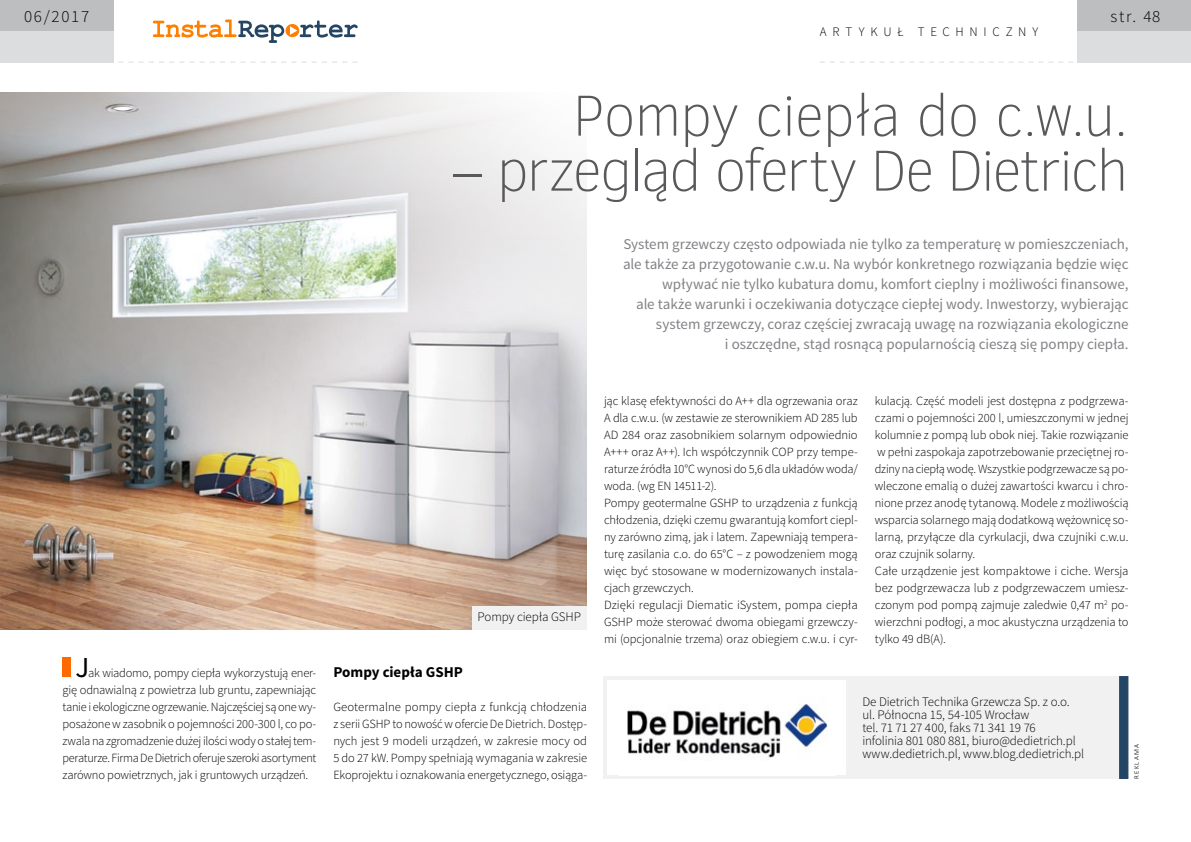
<style>
.page{position:relative;width:1191px;height:842px;background:#fff}
.page>*{position:absolute;margin:0;border:0;box-sizing:border-box;transform-origin:0 0}
.t1{font:100 59px "Clear Sans";letter-spacing:-.03em;color:#58595b}
.t2{font:29px "Source Sans Pro";color:#000}
.t3{font:300 17px "Source Sans Pro";letter-spacing:.1em;color:#000}
.t4{font:15px/20px "Source Sans Pro";letter-spacing:-.005em;color:#808285;text-align:right}
.t5{font:700 15px "Source Sans Pro";color:#000}
.t6{font:300 13px/13px "Source Sans Pro";letter-spacing:-.005em;color:#000}
.t7{font:300 13px "Source Sans Pro";letter-spacing:.44em;color:#000}
.t8{font:300 12.5px/17px "Source Sans Pro";letter-spacing:-.01em;color:#000}
.t9{font:300 7px "Calibri";letter-spacing:.16em;color:#000}
</style>
<div class="page">
<div style="left:1077px;top:0;width:114px;height:31px;background:#bcbec0"></div>
<div style="left:1077px;top:31px;width:114px;height:31px;background:#dcddde"></div>
<svg style="left:153px;top:20px;width:204px;height:23px"></svg>
<div style="left:0;top:0;width:113px;height:31px;background:#bcbec0"></div>
<div style="left:0;top:31px;width:113px;height:31px;background:#dcddde"></div>
<svg style="left:108px;top:62px;width:249px;height:1px"></svg>
<svg style="left:820px;top:62px;width:263px;height:1px"></svg>
<img style="left:0;top:93px;width:586px;height:537px">
<div style="left:63px;top:657px;width:8px;height:20px;background:#ff6a00"></div>
<div style="left:603px;top:676px;width:525px;height:102px;background:#f1f1f2"></div>
<div style="left:1119px;top:676px;width:9px;height:102px;background:#244564;border:1px solid #244564"></div>
<div style="left:607px;top:680px;width:238px;height:95px;background:#fff"></div>
<img style="left:627px;top:704px;width:201px;height:54px">
<div style="left:472px;top:606px;width:114px;height:24px;background:#f1f1f2"></div>
<h3 class="t3" style="left:24px;top:6px;width:67px">06/2017</h3>
<h3 class="t3" style="left:1110px;top:6px;width:51px">str. 48</h3>
<p class="t7" style="left:820px;top:24px;width:220px">artykuł techniczny</p>
<h1 class="t1" style="left:572px;top:77px;width:558px">Pompy ciepła do c.w.u.</h1>
<h1 class="t1" style="left:451px;top:131px;width:678px">– przegląd oferty De Dietrich</h1>
<p class="t4" style="left:623px;top:234px;width:507px">System grzewczy często odpowiada nie tylko za temperaturę w pomieszczeniach, ale także za przygotowanie c.w.u. Na wybór konkretnego rozwiązania będzie więc wpływać nie tylko kubatura domu, komfort cieplny i możliwości finansowe,<br>ale także warunki i oczekiwania dotyczące ciepłej wody. Inwestorzy, wybierając system grzewczy, coraz częściej zwracają uwagę na rozwiązania ekologiczne<br>i oszczędne, stąd rosnącą popularnością cieszą się pompy ciepła.</p>
<p class="t6" style="left:477px;top:611px;width:105px">Pompy ciepła GSHP</p>
<h2 class="t2" style="left:76px;top:650px;width:15px">J</h2>
<p class="t8" style="left:63px;top:665px;width:255px;text-align:justify;text-indent:25px">ak wiadomo, pompy ciepła wykorzystują ener&shy;gię odnawialną z powietrza lub gruntu, zapewniając tanie i ekologiczne ogrzewanie. Najczęściej są one wy&shy;posażone w zasobnik o pojemności 200-300 l, co po&shy;zwala na zgromadzenie dużej ilości wody o stałej tem&shy;peraturze. Firma De Dietrich oferuje szeroki asortyment zarówno powietrznych, jak i gruntowych urządzeń.</p>
<p class="t5" style="left:333px;top:663px;width:131px">Pompy ciepła GSHP</p>
<p class="t8" style="left:333px;top:699px;width:255px;text-align:justify">Geotermalne pompy ciepła z funkcją chłodzenia z serii GSHP to nowość w ofercie De Dietrich. Dostęp&shy;nych jest 9 modeli urządzeń, w zakresie mocy od 5 do 27 kW. Pompy spełniają wymagania w zakresie Ekoprojektu i oznakowania energetycznego, osiąga-</p>
<p class="t8" style="left:604px;top:393px;width:255px">jąc klasę efektywności do A++ dla ogrzewania oraz A dla c.w.u. (w zestawie ze sterownikiem AD 285 lub AD 284 oraz zasobnikiem solarnym odpowiednio A+++ oraz A++). Ich współczynnik COP przy tempe&shy;raturze źródła 10°C wynosi do 5,6 dla układów woda/ woda. (wg EN 14511-2).<br>Pompy geotermalne GSHP to urządzenia z funkcją chłodzenia, dzięki czemu gwarantują komfort ciepl&shy;ny zarówno zimą, jak i latem. Zapewniają tempera&shy;turę zasilania c.o. do 65°C – z powodzeniem mogą więc być stosowane w modernizowanych instala&shy;cjach grzewczych.<br>Dzięki regulacji Diematic iSystem, pompa ciepła GSHP może sterować dwoma obiegami grzewczy&shy;mi (opcjonalnie trzema) oraz obiegiem c.w.u. i cyr-</p>
<p class="t8" style="left:874px;top:393px;width:255px">kulacją. Część modeli jest dostępna z podgrzewa&shy;czami o pojemności 200 l, umieszczonymi w jednej kolumnie z pompą lub obok niej. Takie rozwiązanie w pełni zaspokaja zapotrzebowanie przeciętnej ro&shy;dziny na ciepłą wodę. Wszystkie podgrzewacze są po&shy;wleczone emalią o dużej zawartości kwarcu i chro&shy;nione przez anodę tytanową. Modele z możliwością wsparcia solarnego mają dodatkową wężownicę so&shy;larną, przyłącze dla cyrkulacji, dwa czujniki c.w.u. oraz czujnik solarny.<br>Całe urządzenie jest kompaktowe i ciche. Wersja bez podgrzewacza lub z podgrzewaczem umiesz&shy;czonym pod pompą zajmuje zaledwie 0,47 m<sup>2</sup> po&shy;wierzchni podłogi, a moc akustyczna urządzenia to tylko 49 dB(A).</p>
<p class="t6" style="left:862px;top:696px;width:223px">De Dietrich Technika Grzewcza Sp. z o.o. ul. Północna 15, 54-105 Wrocław<br>tel. 71 71 27 400, faks 71 341 19 76<br>infolinia 801 080 881, biuro@dedietrich.pl www.dedietrich.pl, www.blog.dedietrich.pl</p>
<p class="t9" style="left:1132px;top:778px;width:36px;rotate:-90deg">reklama</p>
</div>
